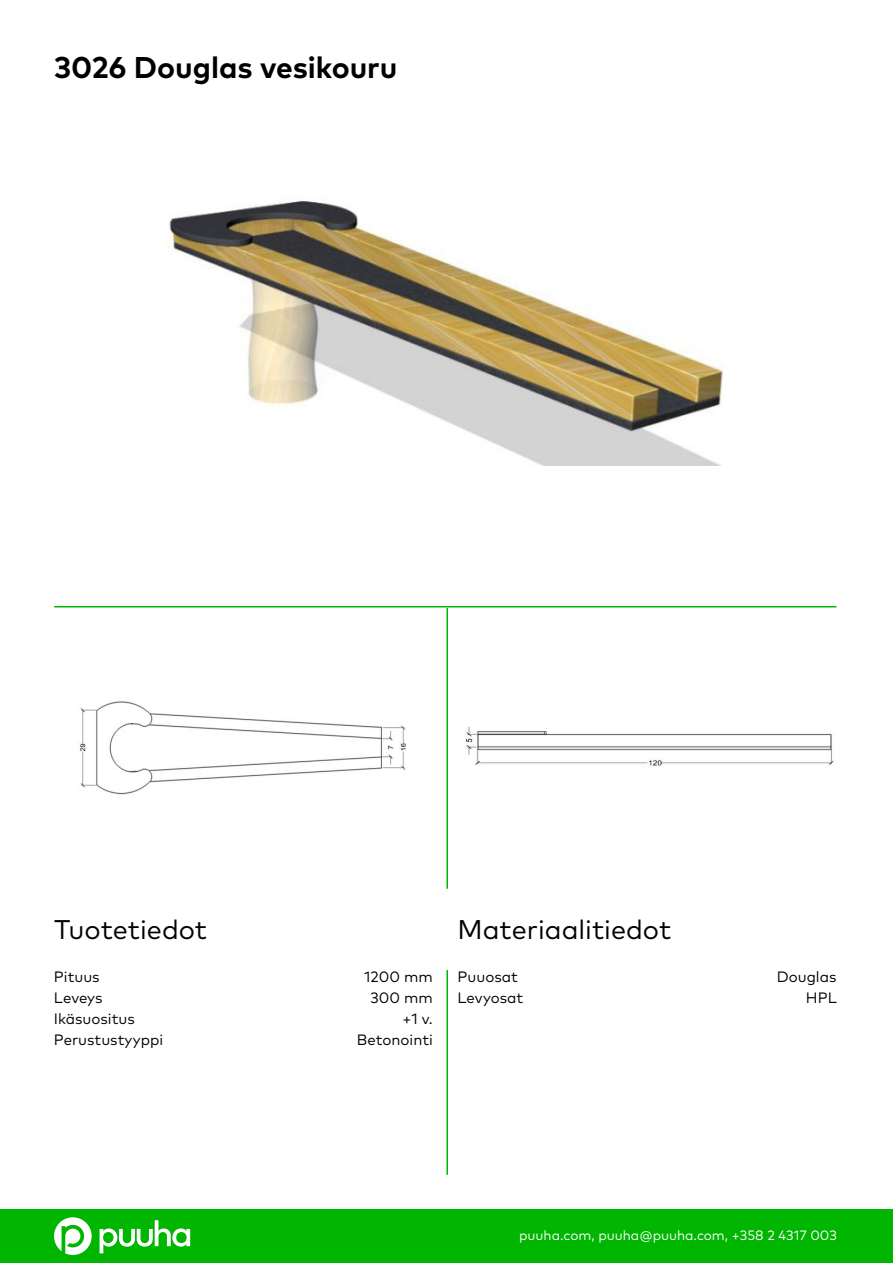
<style>
.page{position:relative;width:893px;height:1263px;background:#fff}
.page>*{position:absolute;margin:0;border:0;box-sizing:border-box;transform-origin:0 0}
.t1{font:700 30px "Mark Pro";color:#000}
.t2{font:27px "Mark Pro";color:#000}
.t3{font:15px/21px "Mark Pro";color:#000;text-align:right}
.t4{font:13.5px "Mark Pro";color:#fff}
</style>
<div class="page">
<div style="left:0;top:1209px;width:893px;height:54px;background:#00b600"></div>
<hr style="left:446px;top:970px;width:2px;height:205px;background:#00b600">
<hr style="left:446px;top:608px;width:2px;height:281px;background:#00b600">
<hr style="left:54px;top:606px;width:782px;height:1px;background:#00b600">
<svg style="left:54px;top:1217px;width:38px;height:38px"></svg>
<svg style="left:100px;top:1220px;width:90px;height:33px"></svg>
<img style="left:169px;top:200px;width:554px;height:266px">
<img style="left:80px;top:701px;width:326px;height:94px">
<img style="left:466px;top:726px;width:369px;height:40px">
<h1 class="t1" style="left:54px;top:44px;width:345px">3026 Douglas vesikouru</h1>
<h2 class="t2" style="left:54px;top:909px;width:155px">Tuotetiedot</h2>
<h2 class="t2" style="left:458px;top:909px;width:215px">Materiaalitiedot</h2>
<p class="t3" style="left:54px;top:965px;width:111px;text-align:left">Pituus<br>Leveys<br>Ikäsuositus<br>Perustustyyppi</p>
<p class="t3" style="left:357px;top:965px;width:77px">1200 mm<br>300 mm +1 v.<br>Betonointi</p>
<p class="t3" style="left:458px;top:965px;width:67px;text-align:left">Puuosat<br>Levyosat</p>
<p class="t3" style="left:777px;top:965px;width:62px">Douglas<br>HPL</p>
<p class="t4" style="left:519px;top:1225px;width:319px">puuha.com, puuha@puuha.com, +358 2 4317 003</p>
</div>
